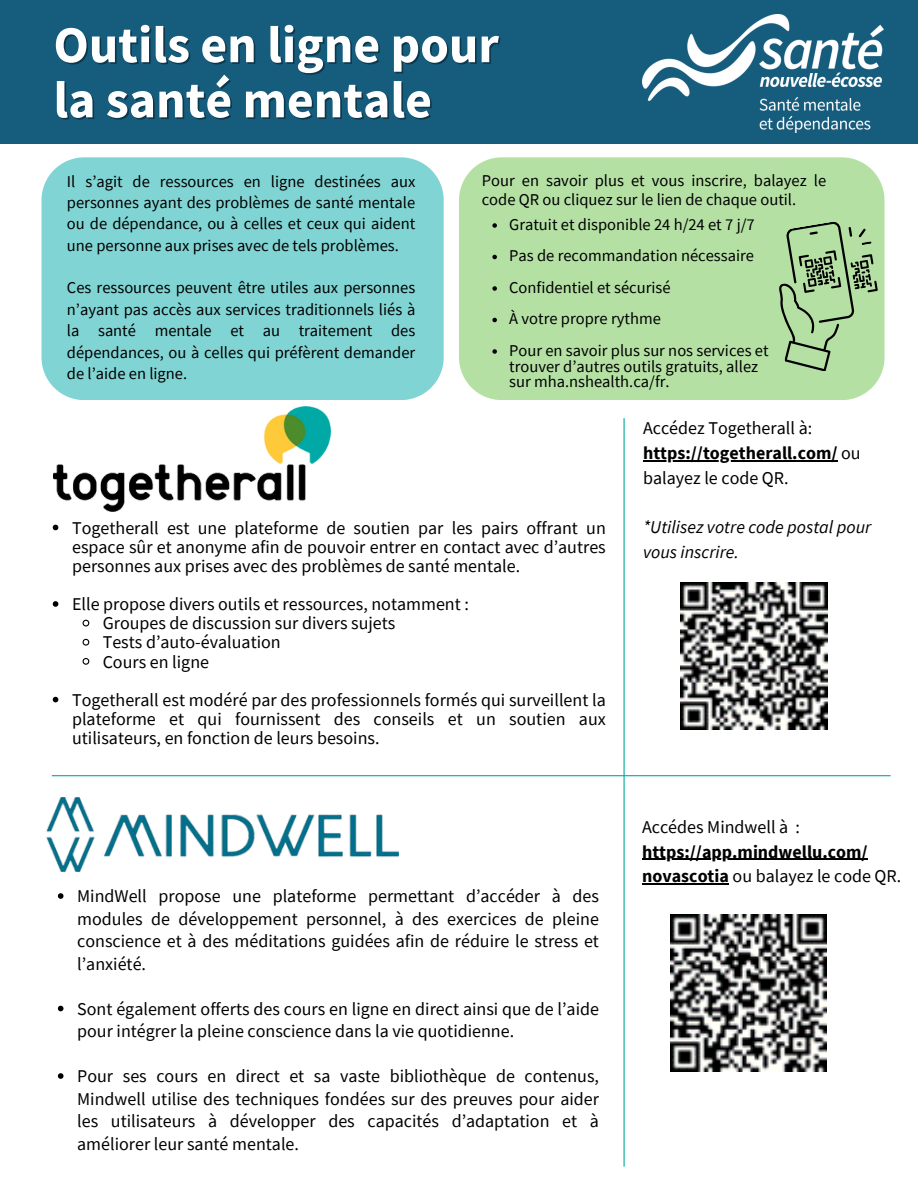
<style>
.page{position:relative;width:918px;height:1188px;background:#fff}
.page>*{position:absolute;margin:0;border:0;box-sizing:border-box;transform-origin:0 0}
.t1{font:700 51.75px "Source Sans Pro";color:#fff}
.t2{font:18px/22.5px "Source Sans Pro";color:#000;text-align:justify}
.t3{font:700 18px/24.8px "Source Sans Pro";color:#000}
.t4{font:italic 18px "Source Sans Pro";color:#000}
.t5{font:16.5px/21.3px "Source Sans Pro";color:#000}
.s1{font-weight:400}
</style>
<div class="page">
<div style="left:0;top:0;width:918px;height:144px;background:#165c7d"></div>
<div style="left:42px;top:157px;width:402px;height:243px;background:#80d4d3"></div>
<div style="left:459px;top:157px;width:426px;height:243px;background:#b5e0a4"></div>
<svg style="left:772px;top:221px;width:106px;height:156px;background:#9ec38f"></svg>
<hr style="left:624px;top:418px;width:1px;height:749px;background:#00aaa7">
<hr style="left:52px;top:775px;width:839px;height:1px;background:#00aaa7">
<img style="left:642px;top:14px;width:242px;height:118px">
<svg style="left:492px;top:223px;width:5px;height:5px"></svg>
<svg style="left:492px;top:255px;width:5px;height:4px"></svg>
<svg style="left:492px;top:286px;width:5px;height:5px"></svg>
<svg style="left:492px;top:318px;width:5px;height:4px"></svg>
<svg style="left:492px;top:349px;width:5px;height:5px"></svg>
<img style="left:53px;top:406px;width:277px;height:105px">
<img style="left:680px;top:582px;width:148px;height:148px">
<svg style="left:53px;top:525px;width:5px;height:5px"></svg>
<svg style="left:53px;top:601px;width:5px;height:6px"></svg>
<svg style="left:82px;top:619px;width:8px;height:8px"></svg>
<svg style="left:82px;top:638px;width:8px;height:8px"></svg>
<svg style="left:82px;top:658px;width:8px;height:7px"></svg>
<svg style="left:53px;top:697px;width:5px;height:5px"></svg>
<hr style="left:643px;top:460px;width:195px;height:1px;background:#000">
<img style="left:47px;top:797px;width:352px;height:75px">
<img style="left:670px;top:915px;width:157px;height:156px">
<svg style="left:58px;top:893px;width:6px;height:6px"></svg>
<svg style="left:58px;top:1006px;width:6px;height:5px"></svg>
<svg style="left:58px;top:1073px;width:6px;height:6px"></svg>
<hr style="left:642px;top:859px;width:226px;height:1px;background:#000">
<hr style="left:642px;top:884px;width:87px;height:1px;background:#000">
<p class="t1" style="left:53px;top:11px;width:447px">Outils en ligne pour</p>
<p class="t1" style="left:53px;top:66px;width:380px">la santé mentale</p>
<p class="t5" style="left:67px;top:170px;width:350px;text-align:justify">Il s’agit de ressources en ligne destinées aux personnes ayant des problèmes de santé mentale ou de dépendance, ou à celles et ceux qui aident une personne aux prises avec de tels problèmes.</p>
<p class="t5" style="left:67px;top:277px;width:350px;text-align:justify">Ces ressources peuvent être utiles aux personnes n’ayant pas accès aux services traditionnels liés à la santé mentale et au traitement des dépendances, ou à celles qui préfèrent demander de l’aide en ligne.</p>
<h1 class="t5" style="left:482px;top:171px;width:346px;line-height:19.2px">Pour en savoir plus et vous inscrire, balayez le code QR ou cliquez sur le lien de chaque outil.</h1>
<p class="t5" style="left:509px;top:213px;width:247px">Gratuit et disponible 24 h/24 et 7 j/7</p>
<p class="t5" style="left:509px;top:245px;width:246px">Pas de recommandation nécessaire</p>
<p class="t5" style="left:509px;top:276px;width:163px">Confidentiel et sécurisé</p>
<p class="t5" style="left:509px;top:308px;width:153px">À votre propre rythme</p>
<p class="t5" style="left:509px;top:342px;width:261px;line-height:15.8px">Pour en savoir plus sur nos services et trouver d’autres outils gratuits, allez sur mha.nshealth.ca/fr.</p>
<p class="t2" style="left:72px;top:518px;width:535px;line-height:19.2px">Togetherall est une plateforme de soutien par les pairs offrant un espace sûr et anonyme afin de pouvoir entrer en contact avec d’autres personnes aux prises avec des problèmes de santé mentale.</p>
<p class="t2" style="left:72px;top:593px;width:398px">Elle propose divers outils et ressources, notamment :</p>
<p class="t2" style="left:103px;top:612px;width:294px">Groupes de discussion sur divers sujets</p>
<p class="t2" style="left:103px;top:631px;width:180px">Tests d’auto-évaluation</p>
<p class="t2" style="left:103px;top:650px;width:108px">Cours en ligne</p>
<p class="t2" style="left:72px;top:690px;width:535px;line-height:19.2px">Togetherall est modéré par des professionnels formés qui surveillent la plateforme et qui fournissent des conseils et un soutien aux utilisateurs, en fonction de leurs besoins.</p>
<p class="t2" style="left:77px;top:885px;width:523px">MindWell propose une plateforme permettant d’accéder à des modules de développement personnel, à des exercices de pleine conscience et à des méditations guidées afin de réduire le stress et l’anxiété.</p>
<p class="t2" style="left:77px;top:997px;width:523px">Sont également offerts des cours en ligne en direct ainsi que de l’aide pour intégrer la pleine conscience dans la vie quotidienne.</p>
<p class="t2" style="left:77px;top:1065px;width:523px">Pour ses cours en direct et sa vaste bibliothèque de contenus, Mindwell utilise des techniques fondées sur des preuves pour aider les utilisateurs à développer des capacités d’adaptation et à améliorer leur santé mentale.</p>
<p class="t2" style="left:643px;top:417px;width:171px">Accédez Togetherall à:</p>
<p class="t3" style="left:643px;top:440px;width:219px">https://togetherall.com/ <span class="s1">ou balayez le code QR.</span></p>
<p class="t4" style="left:643px;top:516px;width:230px">*Utilisez votre code postal pour</p>
<p class="t4" style="left:643px;top:540px;width:97px">vous inscrire.</p>
<p class="t2" style="left:642px;top:815px;width:159px">Accédes Mindwell à :</p>
<p class="t3" style="left:642px;top:839px;width:261px">https://app.mindwellu.com/ novascotia <span class="s1">ou balayez le code QR.</span></p>
</div>
